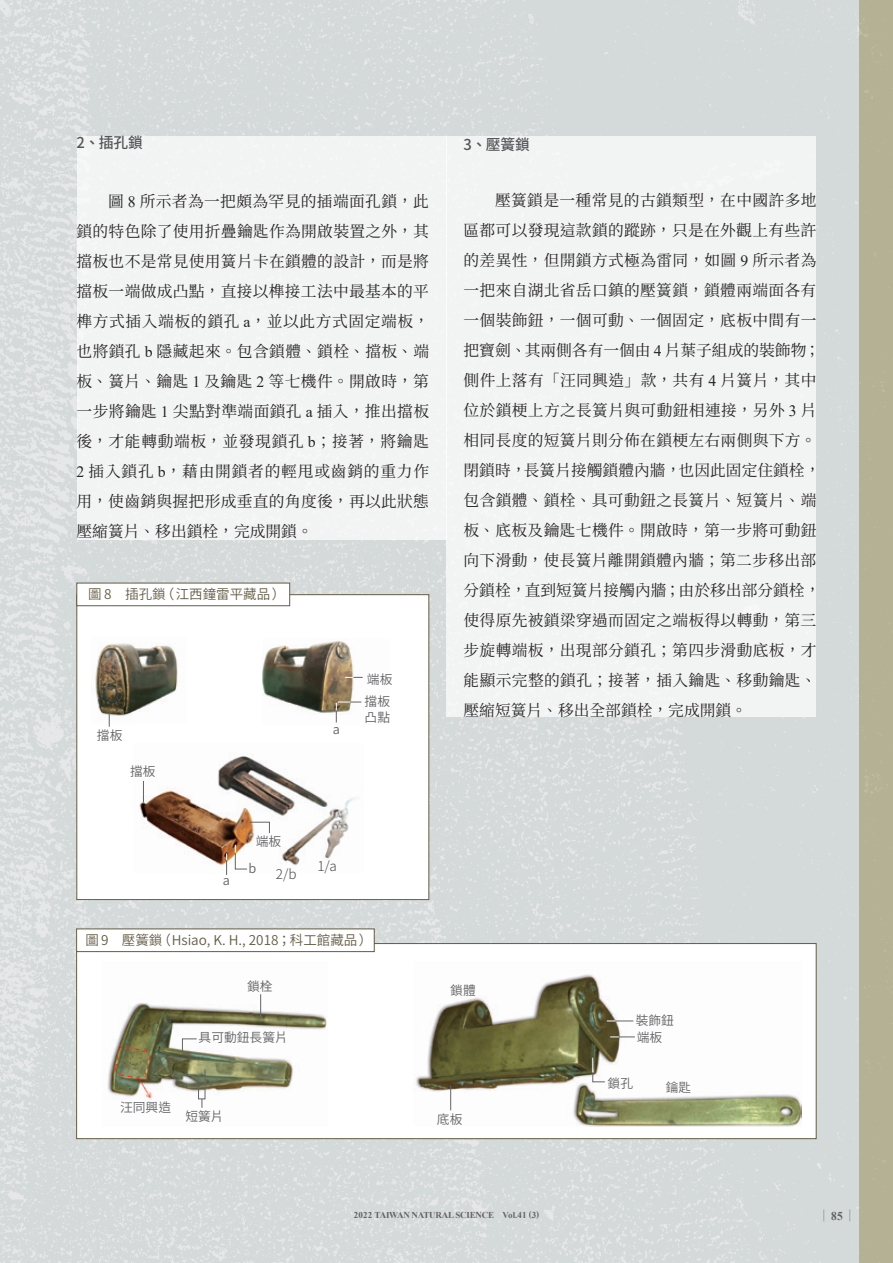
<style>
.page{position:relative;width:893px;height:1263px;background:#fff}
.page>*{position:absolute;margin:0;border:0;box-sizing:border-box;transform-origin:0 0}
.t1{font:15.75px/30px "Source Han Serif TC";letter-spacing:.02em;color:#262324;text-align:justify}
.t2{font:500 15px "Source Han Sans TC";color:#545557}
.t3{font:13.5px "Source Han Sans TC";color:#645c44}
.t4{font:300 13.5px "Source Han Sans TC";color:#4b4c4d}
.t5{font:12.75px "Source Han Sans TC";color:#636366}
.t6{font:12px "Source Han Serif TC";color:#636366;scale:.8 1}
.t7{font:700 9px "Times New Roman";letter-spacing:-.025em;color:#636366}
.s1{font-family:"Times New Roman"}
.s2{font-family:"Times New Roman";font-weight:700}
</style>
<div class="page">
<img style="left:0;top:0;width:893px;height:1263px">
<div style="left:77px;top:136px;width:369px;height:404px;background:#f2f3f3"></div>
<div style="left:446px;top:136px;width:370px;height:581px;background:#f2f3f3"></div>
<div style="left:77px;top:594px;width:352px;height:306px;background:#fff;border:1px solid #645c44"></div>
<div style="left:76px;top:943px;width:740px;height:196px;background:#fff;border:1px solid #645c44"></div>
<div style="left:77px;top:583px;width:213px;height:23px;background:#fff"></div>
<div style="left:77px;top:583px;width:213px;height:23px;border:1px solid #645c44"></div>
<div style="left:77px;top:929px;width:297px;height:22px;background:#fff"></div>
<div style="left:76px;top:929px;width:298px;height:23px;border:1px solid #645c44"></div>
<img style="left:263px;top:640px;width:100px;height:83px">
<img style="left:95px;top:643px;width:83px;height:80px">
<img style="left:139px;top:756px;width:219px;height:116px">
<img style="left:107px;top:994px;width:220px;height:105px">
<img style="left:413px;top:974px;width:389px;height:152px">
<svg style="left:143px;top:781px;width:1px;height:21px"></svg>
<svg style="left:109px;top:712px;width:1px;height:15px"></svg>
<svg style="left:249px;top:821px;width:21px;height:13px"></svg>
<svg style="left:198px;top:1069px;width:8px;height:39px"></svg>
<svg style="left:182px;top:1038px;width:15px;height:15px"></svg>
<svg style="left:260px;top:994px;width:1px;height:25px"></svg>
<svg style="left:450px;top:1086px;width:1px;height:24px"></svg>
<svg style="left:226px;top:853px;width:1px;height:22px"></svg>
<svg style="left:235px;top:845px;width:13px;height:25px"></svg>
<svg style="left:345px;top:677px;width:18px;height:1px"></svg>
<svg style="left:336px;top:702px;width:25px;height:20px"></svg>
<svg style="left:607px;top:1020px;width:26px;height:1px"></svg>
<svg style="left:610px;top:1036px;width:25px;height:1px"></svg>
<svg style="left:592px;top:1057px;width:14px;height:25px"></svg>
<p class="t2" style="left:77px;top:135px;width:68px">2、插孔鎖</p>
<p class="t1" style="left:77px;top:186px;width:354px;text-indent:32px">圖 <span class="s1">8</span> 所示者為一把頗為罕見的插端面孔鎖，此鎖的特色除了使用折疊鑰匙作為開啟裝置之外，其擋板也不是常見使用簧片卡在鎖體的設計，而是將擋板一端做成凸點，直接以榫接工法中最基本的平榫方式插入端板的鎖孔 <span class="s1">a</span>，並以此方式固定端板，也將鎖孔 <span class="s1">b</span> 隱藏起來。包含鎖體、鎖栓、擋板、端板、簧片、鑰匙 <span class="s1">1</span> 及鑰匙 <span class="s1">2</span> 等七機件。開啟時，第一步將鑰匙 <span class="s1">1</span> 尖點對準端面鎖孔 <span class="s1">a</span> 插入，推出擋板後，才能轉動端板，並發現鎖孔 <span class="s1">b</span>；接著，將鑰匙<span class="s1">2</span> 插入鎖孔 <span class="s1">b</span>，藉由開鎖者的輕甩或齒銷的重力作用，使齒銷與握把形成垂直的角度後，再以此狀態壓縮簧片、移出鎖栓，完成開鎖。</p>
<p class="t3" style="left:88px;top:587px;width:199px">圖 8　插孔鎖（江西鐘雷平藏品）</p>
<p class="t5" style="left:97px;top:728px;width:27px">擋板</p>
<p class="t5" style="left:130px;top:765px;width:27px">擋板</p>
<p class="t5" style="left:333px;top:722px;width:9px">a</p>
<p class="t5" style="left:367px;top:672px;width:27px">端板</p>
<p class="t5" style="left:365px;top:694px;width:27px">擋板</p>
<p class="t5" style="left:365px;top:710px;width:27px">凸點</p>
<p class="t2" style="left:463px;top:136px;width:68px">3、壓簧鎖</p>
<p class="t1" style="left:463px;top:185px;width:358px;text-align:left;text-indent:32px">壓簧鎖是一種常見的古鎖類型，在中國許多地區都可以發現這款鎖的蹤跡，只是在外觀上有些許的差異性，但開鎖方式極為雷同，如圖 <span class="s1">9</span> 所示者為一把來自湖北省岳口鎮的壓簧鎖，鎖體兩端面各有一個裝飾鈕，一個可動、一個固定，底板中間有一把寶劍、其兩側各有一個由 <span class="s1">4</span> 片葉子組成的裝飾物；側件上落有「汪同興造」款，共有 <span class="s1">4</span> 片簧片，其中位於鎖梗上方之長簧片與可動鈕相連接，另外 <span class="s1">3</span> 片相同長度的短簧片則分佈在鎖梗左右兩側與下方。閉鎖時，長簧片接觸鎖體內牆，也因此固定住鎖栓，包含鎖體、鎖栓、具可動鈕之長簧片、短簧片、端板、底板及鑰匙七機件。開啟時，第一步將可動鈕向下滑動，使長簧片離開鎖體內牆；第二步移出部分鎖栓，直到短簧片接觸內牆；由於移出部分鎖栓，使得原先被鎖梁穿過而固定之端板得以轉動，第三步旋轉端板，出現部分鎖孔；第四步滑動底板，才能顯示完整的鎖孔；接著，插入鑰匙、移動鑰匙、壓縮短簧片、移出全部鎖栓，完成開鎖。</p>
<p class="t5" style="left:223px;top:873px;width:9px">a</p>
<p class="t5" style="left:256px;top:834px;width:27px">端板</p>
<p class="t5" style="left:249px;top:861px;width:9px">b</p>
<p class="t4" style="left:276px;top:866px;width:22px">2/b</p>
<p class="t4" style="left:317px;top:859px;width:21px">1/a</p>
<p class="t3" style="left:85px;top:933px;width:288px">圖 9　壓簧鎖（Hsiao, K. H., 2018；科工館藏品）</p>
<p class="t5" style="left:247px;top:979px;width:27px">鎖栓</p>
<p class="t5" style="left:199px;top:1030px;width:91px">具可動鈕長簧片</p>
<p class="t5" style="left:450px;top:983px;width:27px">鎖體</p>
<p class="t5" style="left:636px;top:1013px;width:40px">裝飾鈕</p>
<p class="t5" style="left:637px;top:1030px;width:27px">端板</p>
<p class="t5" style="left:608px;top:1076px;width:27px">鎖孔</p>
<p class="t5" style="left:666px;top:1080px;width:27px">鑰匙</p>
<p class="t5" style="left:120px;top:1100px;width:52px">汪同興造</p>
<p class="t5" style="left:185px;top:1109px;width:40px">短簧片</p>
<p class="t5" style="left:437px;top:1112px;width:27px">底板</p>
<p class="t7" style="left:354px;top:1208px;width:187px">2022 TAIWAN NATURAL SCIENCE Vol.41 (3)</p>
<p class="t6" style="left:819px;top:1209px;width:46px">｜<span class="s2">85</span>｜</p>
</div>
